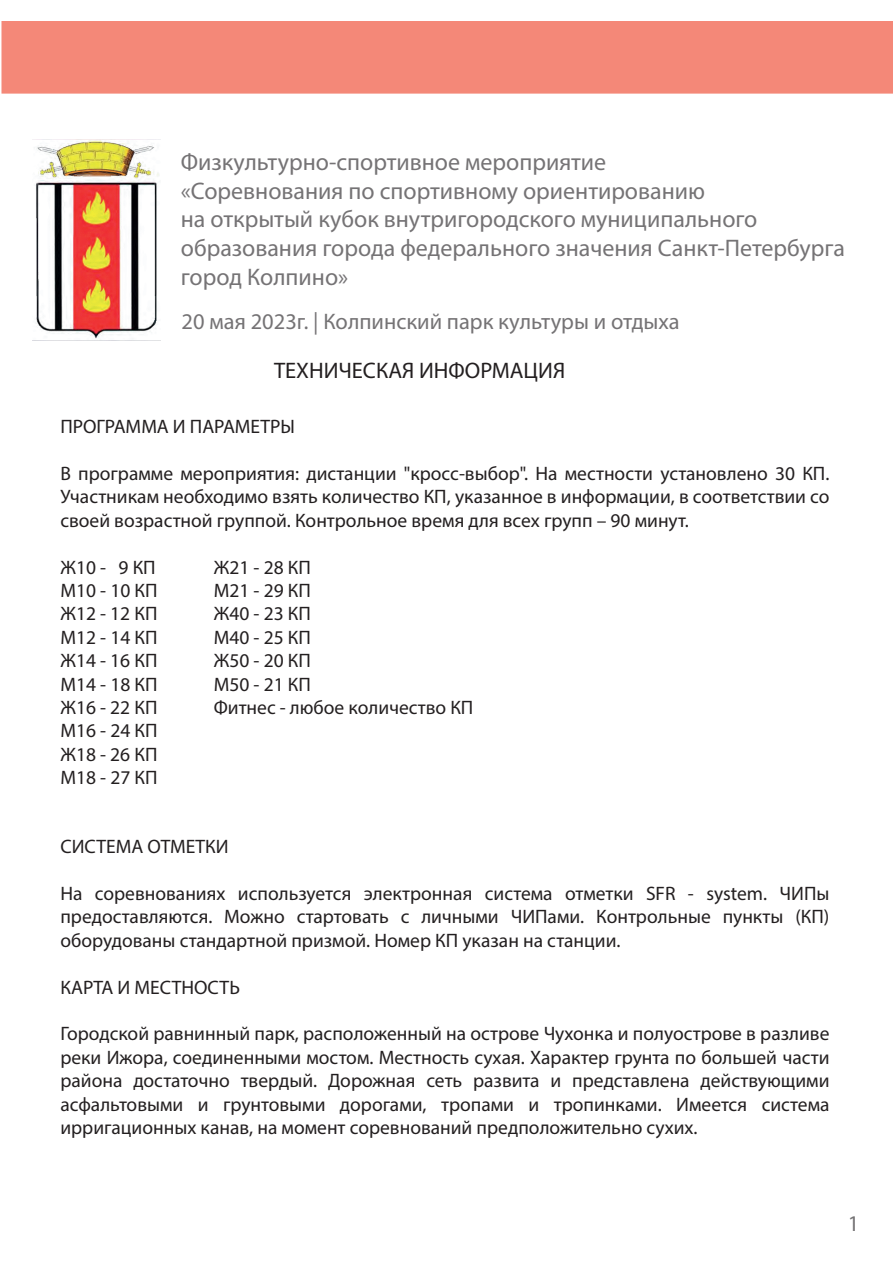
<style>
.page{position:relative;width:893px;height:1263px;background:#fff}
.page>*{position:absolute;margin:0;border:0;box-sizing:border-box;transform-origin:0 0}
.t1{font:24px/28.8px "Myriad Pro";color:#757375}
.t2{font:22.5px "Myriad Pro";color:#757375}
.t3{font:22.5px "Myriad Pro";color:#231f20}
.t4{font:19.5px/23.4px "Myriad Pro";color:#231f20;text-align:justify}
</style>
<div class="page">
<div style="left:1px;top:21px;width:892px;height:73px;background:#f48878"></div>
<img style="left:32px;top:139px;width:128px;height:200px">
<p class="t1" style="left:181px;top:147px;width:666px">Физкультурно-спортивное мероприятие<br>«Соревнования по спортивному ориентированию<br>на открытый кубок внутригородского муниципального образования города федерального значения Санкт-Петербурга город Колпино»</p>
<p class="t2" style="left:182px;top:308px;width:500px">20 мая 2023г. | Колпинский парк культуры и отдыха</p>
<p class="t3" style="left:274px;top:356px;width:293px">ТЕХНИЧЕСКАЯ ИНФОРМАЦИЯ</p>
<p class="t4" style="left:60px;top:415px;width:236px">ПРОГРАММА И ПАРАМЕТРЫ</p>
<p class="t4" style="left:60px;top:461px;width:771px">В программе мероприятия: дистанции "кросс-выбор". На местности установлено 30 КП.<br>Участникам необходимо взять количество КП, указанное в информации, в соответствии со своей возрастной группой. Контрольное время для всех групп – 90 минут.</p>
<p class="t4" style="left:60px;top:555px;width:99px">Ж10 - 9 КП М10 - 10 КП Ж12 - 12 КП М12 - 14 КП Ж14 - 16 КП М14 - 18 КП Ж16 - 22 КП М16 - 24 КП Ж18 - 26 КП М18 - 27 КП</p>
<p class="t4" style="left:214px;top:555px;width:261px;text-align:left">Ж21 - 28 КП<br>М21 - 29 КП<br>Ж40 - 23 КП<br>М40 - 25 КП<br>Ж50 - 20 КП<br>М50 - 21 КП<br>Фитнес - любое количество КП</p>
<p class="t4" style="left:60px;top:835px;width:170px">СИСТЕМА ОТМЕТКИ</p>
<p class="t4" style="left:60px;top:881px;width:771px">На соревнованиях используется электронная система отметки SFR - system. ЧИПы предоставляются. Можно стартовать с личными ЧИПами. Контрольные пункты (КП) оборудованы стандартной призмой. Номер КП указан на станции.</p>
<p class="t4" style="left:60px;top:975px;width:181px">КАРТА И МЕСТНОСТЬ</p>
<p class="t4" style="left:60px;top:1022px;width:771px">Городской равнинный парк, расположенный на острове Чухонка и полуострове в разливе реки Ижора, соединенными мостом. Местность сухая. Характер грунта по большей части района достаточно твердый. Дорожная сеть развита и представлена действующими асфальтовыми и грунтовыми дорогами, тропами и тропинками. Имеется система ирригационных канав, на момент соревнований предположительно сухих.</p>
<p class="t2" style="left:848px;top:1210px;width:13px">1</p>
</div>
